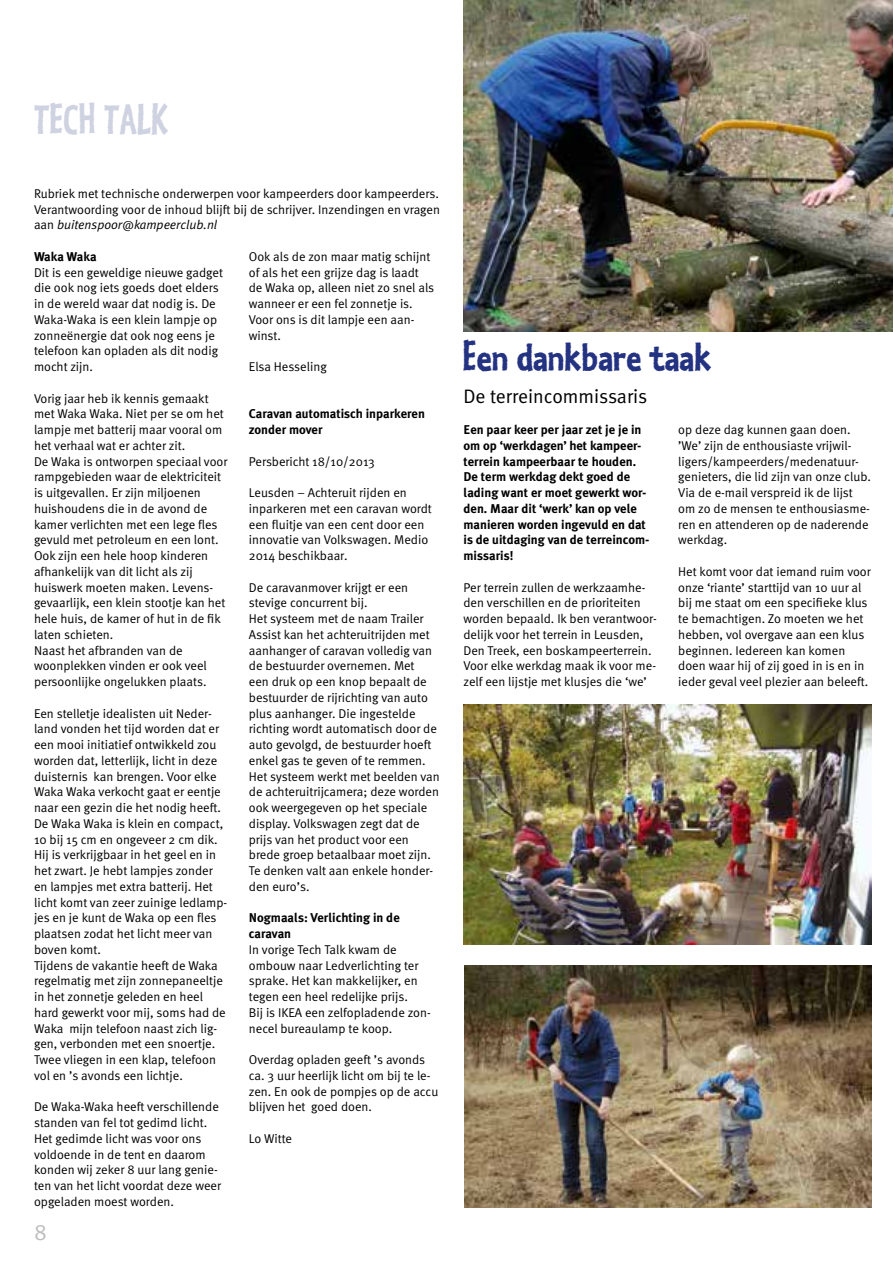
<style>
.page{position:relative;width:893px;height:1263px;background:#fff}
.page>*{position:absolute;margin:0;border:0;box-sizing:border-box;transform-origin:0 0}
.t1{font:42.75px "Kosmik Bold Three";color:#243282}
.t2{font:42.75px "Kosmik Bold Three";color:#ced2e1}
.t3{font:22.5px "Meta Normal";color:#bbbcbc}
.t4{font:19.5px "Meta Normal";color:#000}
.t5{font:12.75px/15.8px "Meta Normal";color:#000}
.t6{font:700 12.75px/15.8px "Meta Plus";color:#000}
.s1{font-style:italic}
</style>
<div class="page">
<img style="left:463px;top:0;width:430px;height:332px">
<img style="left:463px;top:705px;width:409px;height:239px">
<img style="left:465px;top:965px;width:407px;height:242px">
<h1 class="t2" style="left:34px;top:91px;width:136px">TECH TALK</h1>
<p class="t5" style="left:34px;top:185px;width:408px;text-align:justify">Rubriek met technische onderwerpen voor kampeerders door kampeerders.<br>Verantwoording voor de inhoud blijft bij de schrijver. Inzendingen en vragen aan <span class="s1">buitenspoor@kampeerclub.nl</span></p>
<p class="t6" style="left:34px;top:249px;width:64px">Waka Waka</p>
<p class="t5" style="left:34px;top:264px;width:191px">Dit is een geweldige nieuwe gadget die ook nog iets goeds doet elders in de wereld waar dat nodig is. De<br>Waka-Waka is een klein lampje op zonneënergie dat ook nog eens je telefoon kan opladen als dit nodig mocht zijn.</p>
<p class="t5" style="left:34px;top:390px;width:195px">Vorig jaar heb ik kennis gemaakt met Waka Waka. Niet per se om het lampje met batterij maar vooral om het verhaal wat er achter zit.<br>De Waka is ontworpen speciaal voor rampgebieden waar de elektriciteit is uitgevallen. Er zijn miljoenen huishoudens die in de avond de kamer verlichten met een lege fles gevuld met petroleum en een lont.<br>Ook zijn een hele hoop kinderen afhankelijk van dit licht als zij huiswerk moeten maken. Levens&shy;gevaarlijk, een klein stootje kan het hele huis, de kamer of hut in de fik laten schieten.<br>Naast het afbranden van de woonplekken vinden er ook veel persoonlijke ongelukken plaats.</p>
<p class="t5" style="left:34px;top:705px;width:195px">Een stelletje idealisten uit Neder&shy;land vonden het tijd worden dat er een mooi initiatief ontwikkeld zou worden dat, letterlijk, licht in deze duisternis kan brengen. Voor elke<br>Waka Waka verkocht gaat er eentje naar een gezin die het nodig heeft.<br>De Waka Waka is klein en compact,<br>10 bij 15 cm en ongeveer 2 cm dik.<br>Hij is verkrijgbaar in het geel en in het zwart. Je hebt lampjes zonder en lampjes met extra batterij. Het licht komt van zeer zuinige ledlamp&shy;jes en je kunt de Waka op een fles plaatsen zodat het licht meer van boven komt.<br>Tijdens de vakantie heeft de Waka regelmatig met zijn zonnepaneeltje in het zonnetje geleden en heel hard gewerkt voor mij, soms had de<br>Waka mijn telefoon naast zich lig&shy;gen, verbonden met een snoertje.<br>Twee vliegen in een klap, telefoon vol en ’s avonds een lichtje.</p>
<p class="t5" style="left:34px;top:1099px;width:188px">De Waka-Waka heeft verschillende standen van fel tot gedimd licht.<br>Het gedimde licht was voor ons voldoende in de tent en daarom konden wij zeker 8 uur lang genie&shy;ten van het licht voordat deze weer opgeladen moest worden.</p>
<p class="t5" style="left:249px;top:248px;width:187px">Ook als de zon maar matig schijnt of als het een grijze dag is laadt de Waka op, alleen niet zo snel als wanneer er een fel zonnetje is.<br>Voor ons is dit lampje een aan&shy;winst.</p>
<p class="t5" style="left:249px;top:359px;width:79px">Elsa Hesseling</p>
<p class="t6" style="left:249px;top:406px;width:178px">Caravan automatisch inparkeren zonder mover</p>
<p class="t5" style="left:249px;top:453px;width:127px">Persbericht 18/10/2013</p>
<p class="t5" style="left:249px;top:485px;width:185px">Leusden – Achteruit rijden en inparkeren met een caravan wordt een fluitje van een cent door een innovatie van Volkswagen. Medio<br>2014 beschikbaar.</p>
<p class="t5" style="left:249px;top:579px;width:193px">De caravanmover krijgt er een stevige concurrent bij.<br>Het systeem met de naam Trailer<br>Assist kan het achteruitrijden met aanhanger of caravan volledig van de bestuurder overnemen. Met<br>een druk op een knop bepaalt de bestuurder de rijrichting van auto plus aanhanger. Die ingestelde richting wordt automatisch door de auto gevolgd, de bestuurder hoeft enkel gas te geven of te remmen.<br>Het systeem werkt met beelden van de achteruitrijcamera; deze worden ook weergegeven op het speciale display. Volkswagen zegt dat de prijs van het product voor een brede groep betaalbaar moet zijn.<br>Te denken valt aan enkele honder&shy;den euro’s.</p>
<p class="t6" style="left:249px;top:910px;width:152px">Nogmaals: Verlichting in de caravan</p>
<p class="t5" style="left:249px;top:941px;width:183px">In vorige Tech Talk kwam de ombouw naar Ledverlichting ter sprake. Het kan makkelijker, en tegen een heel redelijke prijs.<br>Bij is IKEA een zelfopladende zon&shy;necel bureaulamp te koop.</p>
<p class="t5" style="left:249px;top:1051px;width:191px">Overdag opladen geeft ’s avonds ca. 3 uur heerlijk licht om bij te le&shy;zen. En ook de pompjes op de accu blijven het goed doen.</p>
<p class="t5" style="left:249px;top:1130px;width:45px">Lo Witte</p>
<h2 class="t3" style="left:34px;top:1219px;width:14px">8</h2>
<h1 class="t1" style="left:463px;top:328px;width:249px">Een dankbare taak</h1>
<h3 class="t4" style="left:463px;top:385px;width:185px">De terreincommissaris</h3>
<p class="t6" style="left:463px;top:422px;width:188px">Een paar keer per jaar zet je je in om op ‘werkdagen’ het kampeer&shy;terrein kampeerbaar te houden.<br>De term werkdag dekt goed de lading want er moet gewerkt wor&shy;den. Maar dit ‘werk’ kan op vele manieren worden ingevuld en dat is de uitdaging van de terreincom&shy;missaris!</p>
<p class="t5" style="left:463px;top:579px;width:195px">Per terrein zullen de werkzaamhe&shy;den verschillen en de prioriteiten worden bepaald. Ik ben verantwoor&shy;delijk voor het terrein in Leusden, Den Treek, een boskampeerterrein.<br>Voor elke werkdag maak ik voor me&shy;zelf een lijstje met klusjes die ‘we’</p>
<p class="t5" style="left:678px;top:422px;width:194px">op deze dag kunnen gaan doen. ’We’ zijn de enthousiaste vrijwil&shy;ligers/kampeerders/medenatuur&shy;genieters, die lid zijn van onze club.<br>Via de e-mail verspreid ik de lijst om zo de mensen te enthousiasme&shy;ren en attenderen op de naderende werkdag.</p>
<p class="t5" style="left:678px;top:563px;width:194px">Het komt voor dat iemand ruim voor onze ‘riante’ starttijd van 10 uur al bij me staat om een specifieke klus te bemachtigen. Zo moeten we het hebben, vol overgave aan een klus beginnen. Iedereen kan komen doen waar hij of zij goed in is en in ieder geval veel plezier aan beleeft.</p>
</div>
